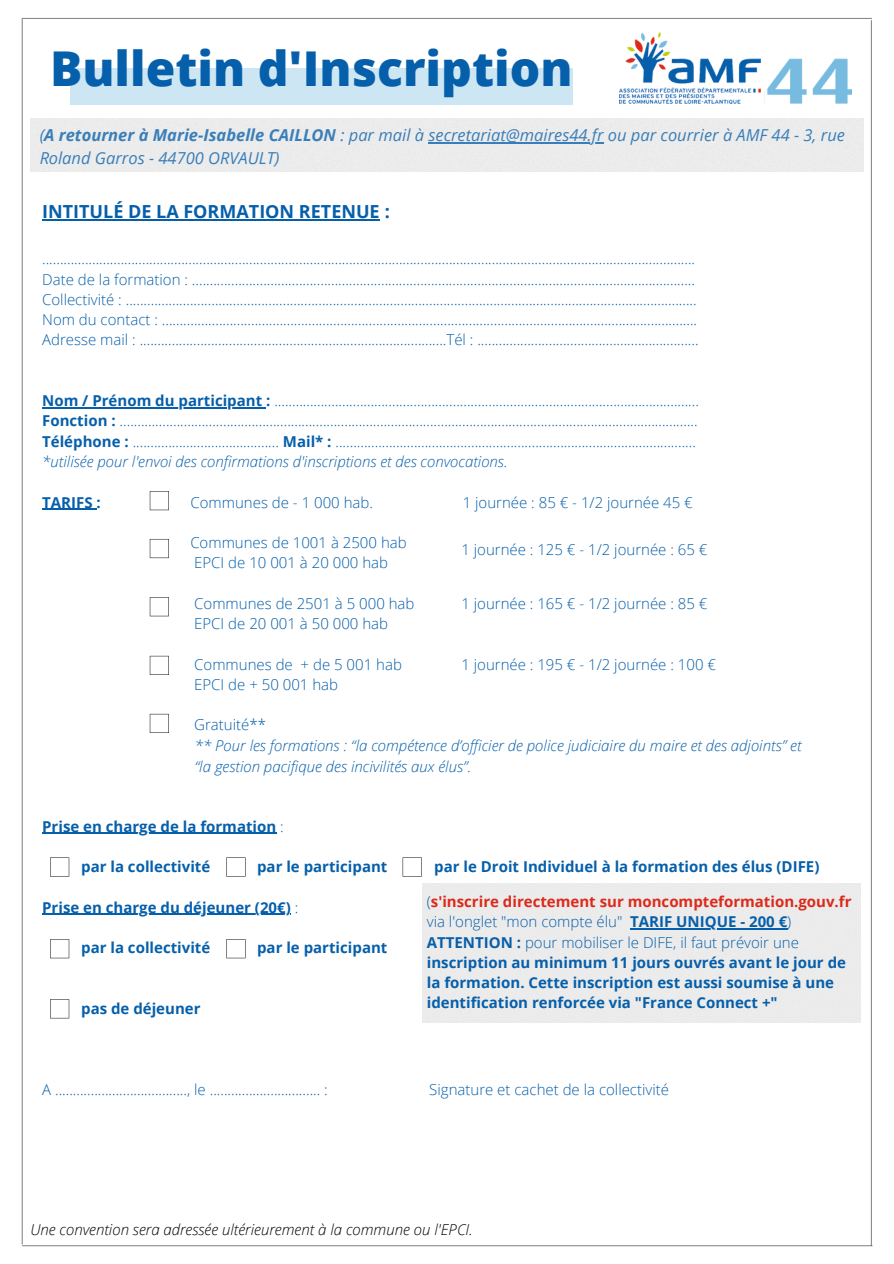
<style>
.page{position:relative;width:894px;height:1264px;background:#fff}
.page>*{position:absolute;margin:0;border:0;box-sizing:border-box;transform-origin:0 0}
.t1{font:800 48px "Open Sans";color:#065faa}
.t2{font:700 18px "Open Sans";color:#065faa}
.t3{font:italic 16.5px/22.5px "Open Sans";color:#065faa}
.t4{font:300 15px "Open Sans";color:#065faa}
.t5{font:700 15px/20.2px "Open Sans";color:#065faa}
.t6{font:italic 300 15px/20.2px "Open Sans";color:#065faa}
.t7{font:700 15px/20.2px "Open Sans";color:#dc2a1b}
.t8{font:italic 300 15px "Open Sans";color:#000}
.s1{font-weight:700}
.s2{font-weight:300}
.s3{font-weight:300;color:#065faa}
</style>
<div class="page">
<img style="left:619px;top:33px;width:231px;height:71px">
<div style="left:70px;top:68px;width:502px;height:37px;background:#cce6f3"></div>
<hr style="left:42px;top:219px;width:338px;height:1px;background:#065faa">
<hr style="left:42px;top:407px;width:224px;height:1px;background:#065faa">
<hr style="left:42px;top:508px;width:54px;height:2px;background:#065faa">
<hr style="left:42px;top:832px;width:234px;height:2px;background:#065faa">
<hr style="left:42px;top:913px;width:249px;height:2px;background:#065faa">
<svg style="left:150px;top:491px;width:19px;height:19px"></svg>
<svg style="left:150px;top:539px;width:19px;height:19px"></svg>
<svg style="left:150px;top:597px;width:19px;height:19px"></svg>
<svg style="left:150px;top:656px;width:19px;height:19px"></svg>
<svg style="left:150px;top:714px;width:19px;height:19px"></svg>
<hr style="left:22px;top:18px;width:849px;height:1px;background:#000">
<hr style="left:22px;top:19px;width:1px;height:1225px;background:#000">
<hr style="left:22px;top:1245px;width:850px;height:1px;background:#000">
<hr style="left:870px;top:20px;width:1px;height:1225px;background:#000">
<svg style="left:50px;top:857px;width:19px;height:19px"></svg>
<svg style="left:226px;top:857px;width:19px;height:19px"></svg>
<svg style="left:402px;top:857px;width:19px;height:19px"></svg>
<svg style="left:50px;top:939px;width:19px;height:19px"></svg>
<svg style="left:226px;top:939px;width:19px;height:19px"></svg>
<div style="left:30px;top:118px;width:833px;height:53px;background:#ececec"></div>
<div style="left:422px;top:883px;width:437px;height:139px;background:#ebebeb"></div>
<hr style="left:630px;top:928px;width:157px;height:1px;background:#065faa">
<hr style="left:428px;top:142px;width:175px;height:2px;background:#065faa">
<svg style="left:50px;top:999px;width:19px;height:19px"></svg>
<h4 class="t1" style="left:50px;top:35px;width:523px">Bulletin d'Inscription</h4>
<p class="t3" style="left:39px;top:124px;width:806px">(<span class="s1">A retourner à Marie-Isabelle CAILLON</span> : par mail à secretariat@maires44.fr ou par courrier à AMF 44 - 3, rue<br>Roland Garros - 44700 ORVAULT)</p>
<h1 class="t2" style="left:42px;top:199px;width:349px">INTITULÉ DE LA FORMATION RETENUE :</h1>
<p class="t4" style="left:42px;top:248px;width:654px">.......................................................................................................................................................................................</p>
<h3 class="t4" style="left:42px;top:268px;width:654px">Date de la formation : .............................................................................................................................................</h3>
<h2 class="t4" style="left:42px;top:289px;width:655px">Collectivité : ................................................................................................................................................................</h2>
<p class="t4" style="left:42px;top:309px;width:656px">Nom du contact : ......................................................................................................................................................</p>
<p class="t4" style="left:42px;top:329px;width:657px">Adresse mail : ......................................................................................Tél : ..............................................................</p>
<p class="t4" style="left:42px;top:390px;width:658px"><span class="s1">Nom / Prénom du participant :</span> .......................................................................................................................</p>
<p class="t4" style="left:42px;top:410px;width:656px"><span class="s1">Fonction :</span> ..................................................................................................................................................................</p>
<p class="t4" style="left:42px;top:430px;width:655px"><span class="s1">Téléphone :</span> ......................................... <span class="s1">Mail* :</span> .....................................................................................................</p>
<p class="t6" style="left:42px;top:451px;width:466px">*utilisée pour l'envoi des confirmations d'inscriptions et des convocations.</p>
<p class="t5" style="left:42px;top:491px;width:60px">TARIFS :</p>
<p class="t4" style="left:190px;top:491px;width:184px">Communes de - 1 000 hab.</p>
<p class="t4" style="left:462px;top:491px;width:231px">1 journée : 85 € - 1/2 journée 45 €</p>
<p class="t4" style="left:190px;top:532px;width:218px">Communes de 1001 à 2500 hab</p>
<p class="t4" style="left:194px;top:552px;width:195px">EPCI de 10 001 à 20 000 hab</p>
<p class="t4" style="left:194px;top:592px;width:222px">Communes de 2501 à 5 000 hab</p>
<p class="t4" style="left:194px;top:613px;width:195px">EPCI de 20 001 à 50 000 hab</p>
<p class="t4" style="left:194px;top:653px;width:209px">Communes de + de 5 001 hab</p>
<p class="t4" style="left:194px;top:673px;width:145px">EPCI de + 50 001 hab</p>
<p class="t4" style="left:194px;top:714px;width:73px">Gratuité**</p>
<h4 class="t4" style="left:461px;top:538px;width:247px">1 journée : 125 € - 1/2 journée : 65 €</h4>
<p class="t4" style="left:461px;top:592px;width:247px">1 journée : 165 € - 1/2 journée : 85 €</p>
<p class="t4" style="left:461px;top:654px;width:256px">1 journée : 195 € - 1/2 journée : 100 €</p>
<p class="t6" style="left:195px;top:735px;width:608px">** Pour les formations : “la compétence d’officier de police judiciaire du maire et des adjoints” et “la gestion pacifique des incivilités aux élus”.</p>
<p class="t5" style="left:42px;top:815px;width:243px">Prise en charge de la formation <span class="s2">:</span></p>
<p class="t5" style="left:81px;top:856px;width:131px">par la collectivité</p>
<p class="t5" style="left:257px;top:856px;width:132px">par le participant</p>
<p class="t5" style="left:434px;top:856px;width:386px">par le Droit Individuel à la formation des élus (DIFE)</p>
<p class="t5" style="left:42px;top:896px;width:257px">Prise en charge du déjeuner (20€) <span class="s2">:</span></p>
<p class="t5" style="left:81px;top:937px;width:131px">par la collectivité</p>
<p class="t5" style="left:257px;top:937px;width:132px">par le participant</p>
<p class="t7" style="left:426px;top:891px;width:426px"><span class="s3">(</span>s'inscrire directement sur moncompteformation.gouv.fr <span class="s3">via l'onglet "mon compte élu"</span></p>
<p class="t5" style="left:426px;top:911px;width:420px;text-indent:203px">TARIF UNIQUE - 200 €<span class="s2">)<br></span>ATTENTION : <span class="s2">pour mobiliser le DIFE, il faut prévoir une </span>inscription au minimum 11 jours ouvrés avant le jour de la formation. Cette inscription est aussi soumise à une identification renforcée via "France Connect +"</p>
<h4 class="t5" style="left:81px;top:998px;width:121px">pas de déjeuner</h4>
<p class="t4" style="left:42px;top:1078px;width:287px">A ....................................., le ............................... :</p>
<p class="t4" style="left:429px;top:1078px;width:241px">Signature et cachet de la collectivité</p>
<p class="t8" style="left:30px;top:1218px;width:443px">Une convention sera adressée ultérieurement à la commune ou l'EPCI.</p>
</div>
